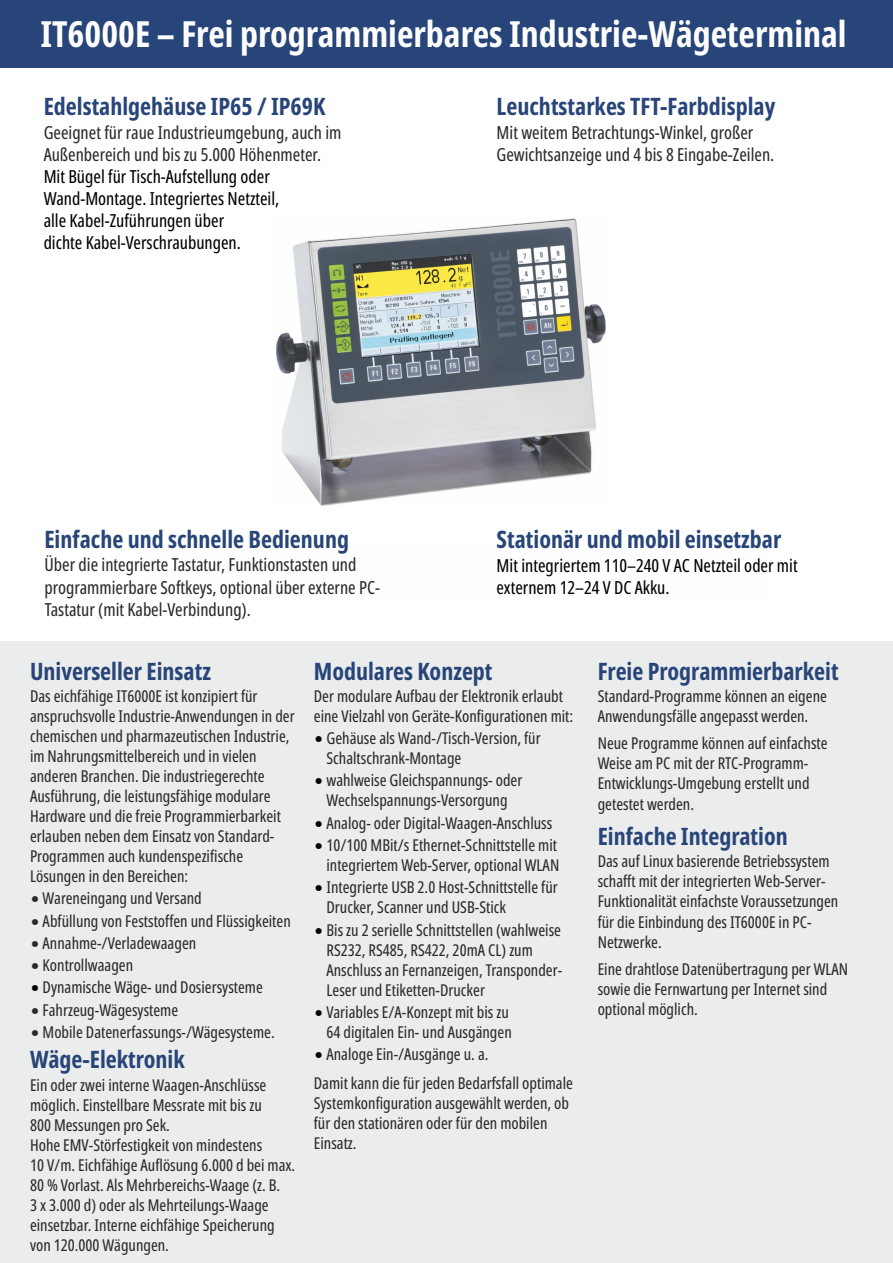
<style>
.page{position:relative;width:893px;height:1263px;background:#fff}
.page>*{position:absolute;margin:0;border:0;box-sizing:border-box;transform-origin:0 0}
.t1{font:700 extra-condensed 36px "Noto Sans";color:#fefefe}
.t2{font:700 extra-condensed 24px "Noto Sans";color:#284579}
.t3{font:extra-condensed 18px/22px "Noto Sans";color:#2b2a29}
.t4{font:extra-condensed 18px/22px "Noto Sans";color:#000}
.t5{font:extra-condensed 16.35px/20.1px "Noto Sans";color:#2b2a29}
</style>
<div class="page">
<div style="left:0;top:641px;width:893px;height:622px;background:#ebecec"></div>
<div style="left:0;top:0;width:893px;height:68px;background:#284579"></div>
<img style="left:276px;top:218px;width:330px;height:287px">
<h1 class="t1" style="left:40px;top:8px;width:808px">IT6000E – Frei programmierbares Industrie-Wägeterminal</h1>
<h2 class="t2" style="left:44px;top:89px;width:283px">Edelstahlgehäuse IP65 / IP69K</h2>
<p class="t3" style="left:44px;top:121px;width:299px">Geeignet für raue Industrieumgebung, auch im<br>Außenbereich und bis zu 5.000 Höhenmeter.</p>
<p class="t4" style="left:44px;top:165px;width:237px">Mit Bügel für Tisch-Aufstellung oder Wand-Montage. Integriertes Netzteil, alle Kabel-Zuführungen über<br>dichte Kabel-Verschraubungen.</p>
<h2 class="t2" style="left:44px;top:522px;width:306px">Einfache und schnelle Bedienung</h2>
<p class="t3" style="left:45px;top:553px;width:337px">Über die integrierte Tastatur, Funktionstasten und programmierbare Softkeys, optional über externe PC-<br>Tastatur (mit Kabel-Verbindung).</p>
<h2 class="t2" style="left:497px;top:89px;width:280px">Leuchtstarkes TFT-Farbdisplay</h2>
<p class="t3" style="left:497px;top:121px;width:279px">Mit weitem Betrachtungs-Winkel, großer<br>Gewichtsanzeige und 4 bis 8 Eingabe-Zeilen.</p>
<h2 class="t2" style="left:497px;top:522px;width:286px">Stationär und mobil einsetzbar</h2>
<p class="t4" style="left:497px;top:554px;width:303px">Mit integriertem 110–240 V AC Netzteil oder mit externem 12–24 V DC Akku.</p>
<h2 class="t2" style="left:30px;top:654px;width:182px">Universeller Einsatz</h2>
<p class="t5" style="left:30px;top:685px;width:266px">Das eichfähige IT6000E ist konzipiert für anspruchsvolle Industrie-Anwendungen in der chemischen und pharmazeutischen Industrie, im Nahrungsmittelbereich und in vielen anderen Branchen. Die industriegerechte Ausführung, die leistungsfähige modulare Hardware und die freie Programmierbarkeit erlauben neben dem Einsatz von Standard-Programmen auch kundenspezifische Lösungen in den Bereichen:</p>
<p class="t5" style="left:43px;top:888px;width:161px">Wareneingang und Versand</p>
<p class="t5" style="left:43px;top:910px;width:250px">Abfüllung von Feststoffen und Flüssigkeiten</p>
<p class="t5" style="left:43px;top:931px;width:155px;line-height:22.2px">Annahme-/Verladewaagen<br>Kontrollwaagen</p>
<p class="t5" style="left:43px;top:977px;width:222px">Dynamische Wäge- und Dosiersysteme</p>
<p class="t5" style="left:43px;top:998px;width:234px;line-height:22.2px">Fahrzeug-Wägesysteme<br>Mobile Datenerfassungs-/Wägesysteme.</p>
<h2 class="t2" style="left:30px;top:1043px;width:156px">Wäge-Elektronik</h2>
<p class="t5" style="left:30px;top:1074px;width:267px">Ein oder zwei interne Waagen-Anschlüsse möglich. Einstellbare Messrate mit bis zu<br>800 Messungen pro Sek.<br>Hohe EMV-Störfestigkeit von mindestens<br>10 V/m. Eichfähige Auflösung 6.000 d bei max.<br>80 % Vorlast. Als Mehrbereichs-Waage (z. B.<br>3 x 3.000 d) oder als Mehrteilungs-Waage einsetzbar. Interne eichfähige Speicherung von 120.000 Wägungen.</p>
<h2 class="t2" style="left:314px;top:654px;width:180px">Modulares Konzept</h2>
<p class="t5" style="left:314px;top:685px;width:261px">Der modulare Aufbau der Elektronik erlaubt eine Vielzahl von Geräte-Konfigurationen mit:</p>
<p class="t5" style="left:326px;top:728px;width:216px">Gehäuse als Wand-/Tisch-Version, für<br>Schaltschrank-Montage</p>
<p class="t5" style="left:326px;top:770px;width:197px">wahlweise Gleichspannungs- oder<br>Wechselspannungs-Versorgung</p>
<p class="t5" style="left:326px;top:812px;width:227px">Analog- oder Digital-Waagen-Anschluss</p>
<p class="t5" style="left:326px;top:834px;width:234px">10/100 MBit/s Ethernet-Schnittstelle mit integriertem Web-Server, optional WLAN</p>
<p class="t5" style="left:326px;top:877px;width:233px">Integrierte USB 2.0 Host-Schnittstelle für<br>Drucker, Scanner und USB-Stick</p>
<p class="t5" style="left:326px;top:919px;width:237px">Bis zu 2 serielle Schnittstellen (wahlweise RS232, RS485, RS422, 20mA CL) zum Anschluss an Fernanzeigen, Transponder-Leser und Etiketten-Drucker</p>
<p class="t5" style="left:326px;top:1001px;width:187px">Variables E/A-Konzept mit bis zu<br>64 digitalen Ein- und Ausgängen</p>
<p class="t5" style="left:314px;top:1040px;width:261px;line-height:28.3px;text-indent:13px">Analoge Ein-/Ausgänge u. a.<br>Damit kann die für jeden Bedarfsfall optimale</p>
<p class="t5" style="left:314px;top:1092px;width:257px">Systemkonfiguration ausgewählt werden, ob für den stationären oder für den mobilen<br>Einsatz.</p>
<h2 class="t2" style="left:598px;top:654px;width:243px">Freie Programmierbarkeit</h2>
<p class="t5" style="left:598px;top:685px;width:231px">Standard-Programme können an eigene<br>Anwendungsfälle angepasst werden.</p>
<p class="t5" style="left:598px;top:733px;width:231px">Neue Programme können auf einfachste<br>Weise am PC mit der RTC-Programm-<br>Entwicklungs-Umgebung erstellt und getestet werden.</p>
<h2 class="t2" style="left:598px;top:820px;width:192px">Einfache Integration</h2>
<p class="t5" style="left:598px;top:851px;width:242px">Das auf Linux basierende Betriebssystem schafft mit der integrierten Web-Server-Funktionalität einfachste Voraussetzungen für die Einbindung des IT6000E in PC-Netzwerke.</p>
<p class="t5" style="left:598px;top:959px;width:252px">Eine drahtlose Datenübertragung per WLAN sowie die Fernwartung per Internet sind optional möglich.</p>
</div>
